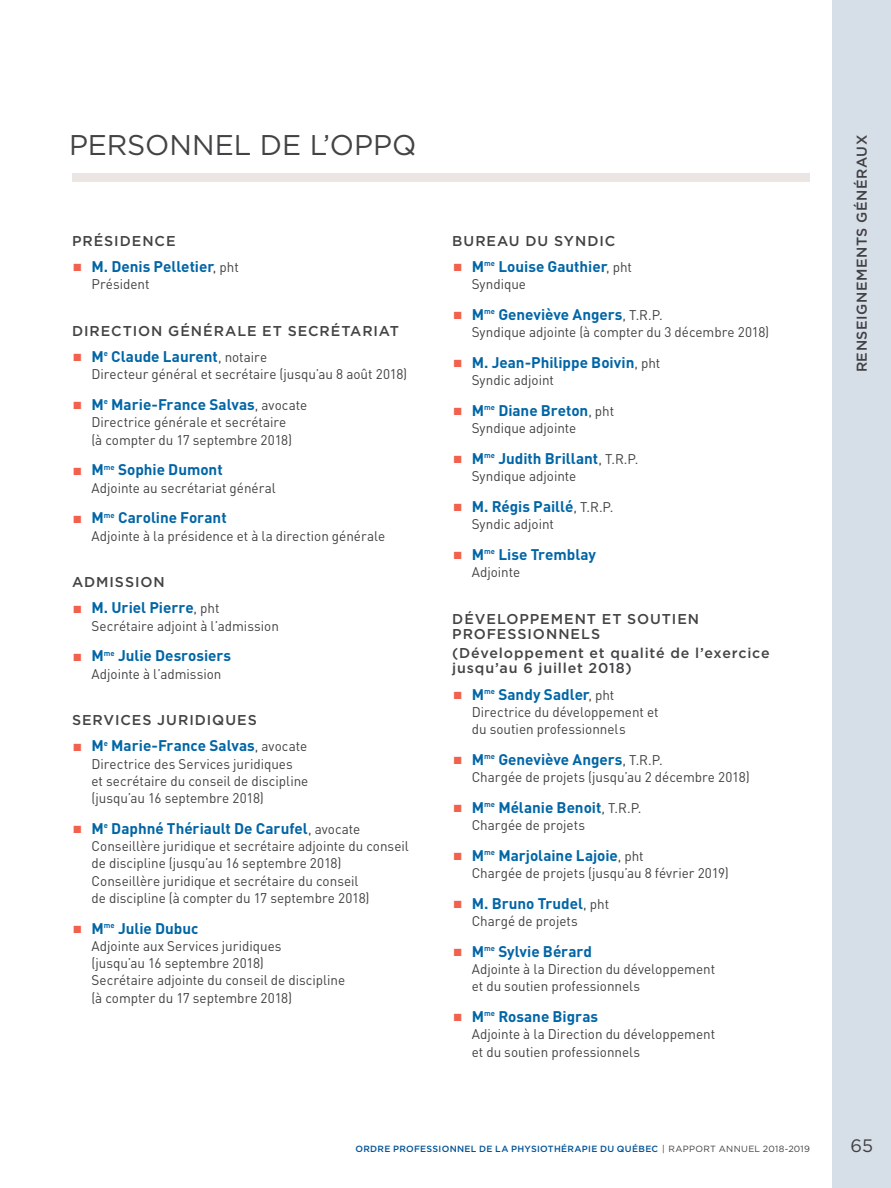
<style>
.page{position:relative;width:891px;height:1188px;background:#fff}
.page>*{position:absolute;margin:0;border:0;box-sizing:border-box;transform-origin:0 0}
.t1{font:28.5px "Gotham HTF";color:#434345}
.t2{font:18px "Gotham HTF";color:#414042}
.t3{font:700 15.3px "DIN Pro";letter-spacing:-.005em;color:#0065a6}
.t4{font:500 14.25px/15px "Gotham HTF";letter-spacing:.065em;color:#434345}
.t5{font:500 14.25px "Gotham HTF";letter-spacing:.04em;color:#414042}
.t6{font:13.8px/17.2px "DIN Pro";color:#414042}
.t7{font:500 9px "Gotham HTF";letter-spacing:.035em;color:#005295}
.s1{color:#f1614e}
.s2{font-weight:400;font-size:13.8px;color:#414042}
.s3{font-weight:400;font-size:13.8px;color:#fff}
.s4{font-weight:400;color:#414042}
</style>
<div class="page">
<div style="left:832px;top:0;width:59px;height:1188px;background:#d6dee8"></div>
<div style="left:72px;top:173px;width:738px;height:9px;background:#ebe6e3"></div>
<h1 class="t1" style="left:69px;top:129px;width:349px">PERSONNEL DE L’OPPQ</h1>
<p class="t4" style="left:72px;top:233px;width:105px">PRÉSIDENCE</p>
<p class="t3" style="left:74px;top:256px;width:167px"><span class="s1">■</span> M. Denis Pelletier<span class="s2">, pht</span></p>
<p class="t6" style="left:92px;top:275px;width:60px">Président</p>
<p class="t4" style="left:72px;top:323px;width:329px">DIRECTION GÉNÉRALE ET SECRÉTARIAT</p>
<p class="t3" style="left:74px;top:346px;width:195px"><span class="s1">■</span> M<sup>e</sup> Claude Laurent<span class="s2">, notaire</span></p>
<p class="t6" style="left:91px;top:365px;width:317px">Directeur général et secrétaire (jusqu’au 8 août 2018)</p>
<p class="t3" style="left:74px;top:394px;width:235px"><span class="s1">■</span> M<sup>e</sup> Marie-France Salvas<span class="s2">, avocate</span></p>
<p class="t6" style="left:92px;top:413px;width:202px">Directrice générale et secrétaire (à compter du 17 septembre 2018)</p>
<p class="t3" style="left:74px;top:459px;width:154px"><span class="s1">■</span> M<sup>me</sup> Sophie Dumont<span class="s3">,</span></p>
<p class="t6" style="left:92px;top:478px;width:186px">Adjointe au secrétariat général</p>
<p class="t3" style="left:74px;top:507px;width:158px"><span class="s1">■</span> M<sup>me</sup> Caroline Forant<span class="s3">,</span></p>
<p class="t6" style="left:91px;top:526px;width:295px">Adjointe à la présidence et à la direction générale</p>
<p class="t4" style="left:72px;top:574px;width:94px">ADMISSION</p>
<p class="t3" style="left:74px;top:597px;width:148px"><span class="s1">■</span> M. Uriel Pierre<span class="s2">, pht</span></p>
<p class="t6" style="left:92px;top:616px;width:189px">Secrétaire adjoint à l’admission</p>
<p class="t3" style="left:74px;top:645px;width:163px"><span class="s1">■</span> M<sup>me</sup> Julie Desrosiers<span class="s3">,</span></p>
<p class="t6" style="left:92px;top:664px;width:132px">Adjointe à l’admission</p>
<p class="t4" style="left:72px;top:712px;width:186px">SERVICES JURIDIQUES</p>
<p class="t3" style="left:74px;top:735px;width:235px"><span class="s1">■</span> M<sup>e</sup> Marie-France Salvas<span class="s2">, avocate</span></p>
<p class="t6" style="left:91px;top:754px;width:218px">Directrice des Services juridiques<br>et secrétaire du conseil de discipline (jusqu’au 16 septembre 2018)</p>
<p class="t3" style="left:74px;top:818px;width:288px"><span class="s1">■</span> M<sup>e</sup> Daphné Thériault De Carufel<span class="s2">, avocate</span></p>
<p class="t6" style="left:91px;top:837px;width:319px">Conseillère juridique et secrétaire adjointe du conseil de discipline (jusqu’au 16 septembre 2018)<br>Conseillère juridique et secrétaire du conseil<br>de discipline (à compter du 17 septembre 2018)</p>
<p class="t3" style="left:74px;top:918px;width:130px"><span class="s1">■</span> M<sup>me</sup> Julie Dubuc<span class="s3">,</span></p>
<p class="t6" style="left:91px;top:937px;width:255px">Adjointe aux Services juridiques<br>(jusqu’au 16 septembre 2018)<br>Secrétaire adjointe du conseil de discipline (à compter du 17 septembre 2018)</p>
<p class="t4" style="left:452px;top:233px;width:165px">BUREAU DU SYNDIC</p>
<p class="t3" style="left:454px;top:256px;width:180px"><span class="s1">■</span> M<sup>me</sup> Louise Gauthier<span class="s2">, pht</span></p>
<p class="t6" style="left:472px;top:275px;width:56px">Syndique</p>
<p class="t3" style="left:454px;top:304px;width:210px"><span class="s1">■</span> M<sup>me</sup> Geneviève Angers<span class="s2">, T.R.P.</span></p>
<p class="t6" style="left:472px;top:323px;width:299px">Syndique adjointe (à compter du 3 décembre 2018)</p>
<p class="t3" style="left:454px;top:352px;width:208px"><span class="s1">■</span> M. Jean-Philippe Boivin<span class="s2">, pht</span></p>
<p class="t6" style="left:472px;top:371px;width:84px">Syndic adjoint</p>
<p class="t3" style="left:454px;top:400px;width:162px"><span class="s1">■</span> M<sup>me</sup> Diane Breton<span class="s2">, pht</span></p>
<p class="t6" style="left:472px;top:419px;width:106px">Syndique adjointe</p>
<p class="t3" style="left:454px;top:448px;width:186px"><span class="s1">■</span> M<sup>me</sup> Judith Brillant<span class="s2">, T.R.P.</span></p>
<p class="t6" style="left:472px;top:467px;width:106px">Syndique adjointe</p>
<p class="t3" style="left:454px;top:496px;width:161px"><span class="s1">■</span> M. Régis Paillé<span class="s2">, T.R.P.</span></p>
<p class="t6" style="left:472px;top:515px;width:84px">Syndic adjoint</p>
<p class="t3" style="left:454px;top:544px;width:147px"><span class="s1">■</span> M<sup>me</sup> Lise Tremblay<span class="s3">,</span></p>
<p class="t6" style="left:472px;top:563px;width:50px">Adjointe</p>
<p class="t4" style="left:452px;top:611px;width:248px">DÉVELOPPEMENT ET SOUTIEN<br>PROFESSIONNELS</p>
<p class="t4" style="left:452px;top:646px;width:319px">(Développement et qualité de l’exercice jusqu’au 6 juillet 2018)</p>
<p class="t3" style="left:454px;top:684px;width:162px"><span class="s1">■</span> M<sup>me</sup> Sandy Sadler<span class="s2">, pht</span></p>
<p class="t6" style="left:472px;top:703px;width:188px">Directrice du développement et du soutien professionnels</p>
<p class="t3" style="left:454px;top:749px;width:210px"><span class="s1">■</span> M<sup>me</sup> Geneviève Angers<span class="s2">, T.R.P.</span></p>
<p class="t6" style="left:472px;top:768px;width:279px">Chargée de projets (jusqu’au 2 décembre 2018)</p>
<p class="t3" style="left:454px;top:797px;width:189px"><span class="s1">■</span> M<sup>me</sup> Mélanie Benoit<span class="s2">, T.R.P.</span></p>
<p class="t6" style="left:472px;top:816px;width:115px">Chargée de projets</p>
<p class="t3" style="left:454px;top:845px;width:192px"><span class="s1">■</span> M<sup>me</sup> Marjolaine Lajoie<span class="s2">, pht</span></p>
<p class="t6" style="left:472px;top:864px;width:259px">Chargée de projets (jusqu’au 8 février 2019)</p>
<p class="t3" style="left:454px;top:893px;width:157px"><span class="s1">■</span> M. Bruno Trudel<span class="s2">, pht</span></p>
<p class="t6" style="left:472px;top:912px;width:108px">Chargé de projets</p>
<p class="t3" style="left:454px;top:941px;width:143px"><span class="s1">■</span> M<sup>me</sup> Sylvie Bérard<span class="s3">,</span></p>
<p class="t6" style="left:472px;top:960px;width:245px">Adjointe à la Direction du développement et du soutien professionnels</p>
<p class="t3" style="left:454px;top:1006px;width:149px"><span class="s1">■</span> M<sup>me</sup> Rosane Bigras<span class="s3">,</span></p>
<p class="t6" style="left:472px;top:1025px;width:245px">Adjointe à la Direction du développement et du soutien professionnels</p>
<p class="t5" style="left:854px;top:372px;width:239px;rotate:-90deg">RENSEIGNEMENTS GÉNÉRAUX</p>
<p class="t5" style="left:854px;top:385px;width:252px;rotate:-90deg">COMITÉ SUR LA GOUVERNANCE</p>
<p class="t7" style="left:355px;top:1144px;width:456px">ORDRE PROFESSIONNEL DE LA PHYSIOTHÉRAPIE DU QUÉBEC <span class="s4">| RAPPORT ANNUEL 2018-2019</span></p>
<h2 class="t2" style="left:850px;top:1136px;width:24px">65</h2>
</div>
